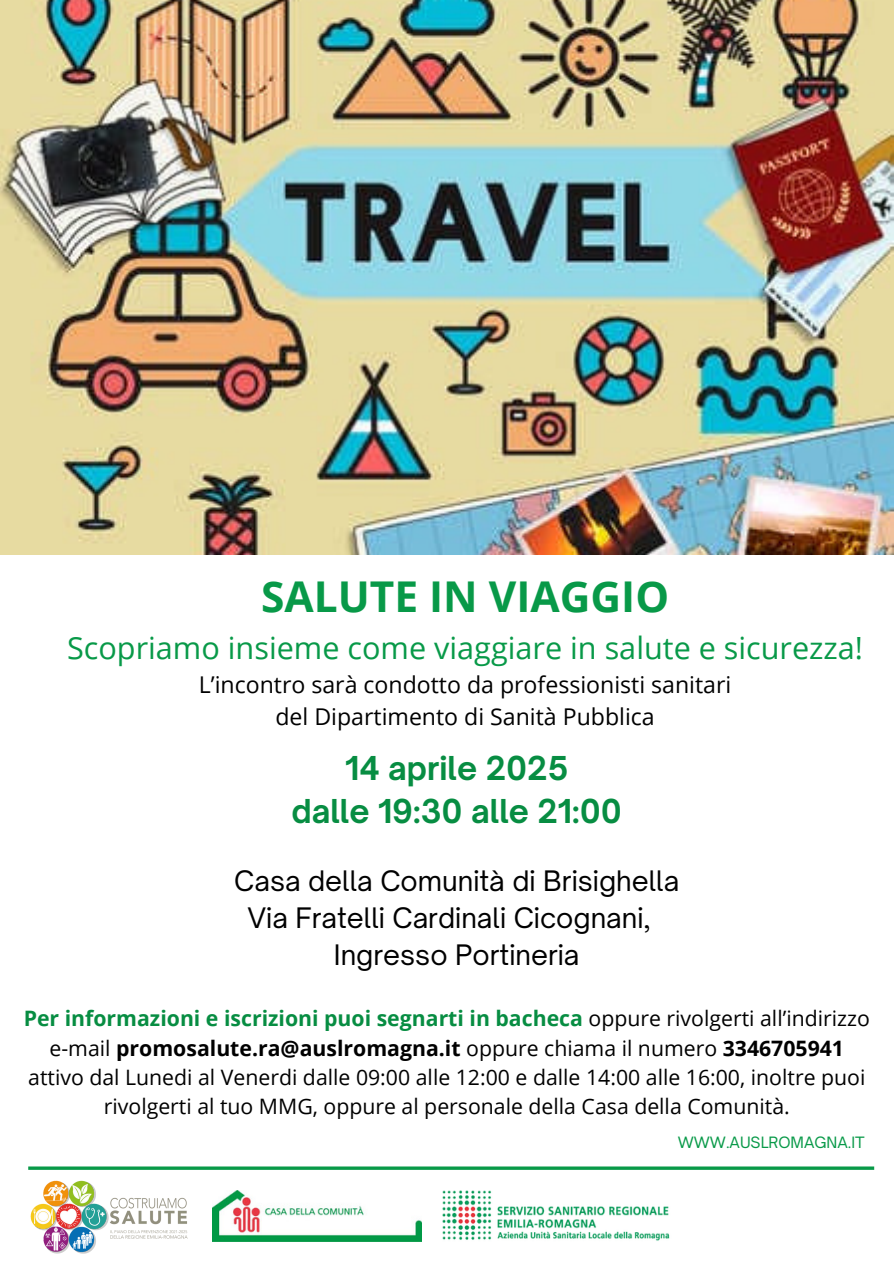
<style>
.page{position:relative;width:894px;height:1264px;background:#fff}
.page>*{position:absolute;margin:0;border:0;box-sizing:border-box;transform-origin:0 0}
.t1{font:700 42.45px "Open Sans";color:#089948}
.t2{font:700 31.5px/43.8px "Open Sauce One";color:#078d42;text-align:center}
.t3{font:30.6px "Open Sans";color:#089948}
.t4{font:27px/37.2px "Open Sauce One";color:#000;text-align:center}
.t5{font:23.1px/31.5px "Open Sans";color:#000;text-align:center}
.t6{font:21.3px/29.2px "Open Sans";color:#000;text-align:center}
.t7{font:15px "Open Sauce One";color:#089948}
.s1{font-weight:700;color:#078d42}
.s2{font-weight:700}
</style>
<div class="page">
<img style="left:0;top:0;width:893px;height:554px">
<img style="left:30px;top:1180px;width:158px;height:74px">
<img style="left:213px;top:1190px;width:208px;height:51px">
<img style="left:442px;top:1190px;width:228px;height:51px">
<hr style="left:28px;top:1166px;width:845px;height:3px;background:#089948">
<h1 class="t1" style="left:261px;top:566px;width:409px">SALUTE IN VIAGGIO</h1>
<h1 class="t3" style="left:67px;top:626px;width:797px">Scopriamo insieme come viaggiare in salute e sicurezza!</h1>
<h1 class="t5" style="left:199px;top:668px;width:534px">L’incontro sarà condotto da professionisti sanitari del Dipartimento di Sanità Pubblica</h1>
<p class="t2" style="left:291px;top:745px;width:332px">14 aprile 2025<br>dalle 19:30 alle 21:00</p>
<h2 class="t4" style="left:234px;top:862px;width:446px">Casa della Comunità di Brisighella<br>Via Fratelli Cardinali Cicognani,<br>Ingresso Portineria</h2>
<h4 class="t6" style="left:24px;top:1003px;width:847px"><span class="s1">Per informazioni e iscrizioni puoi segnarti in bacheca</span> oppure rivolgerti all’indirizzo e-mail <span class="s2">promosalute.ra@auslromagna.it</span> oppure chiama il numero <span class="s2">3346705941 </span>attivo dal Lunedi al Venerdi dalle 09:00 alle 12:00 e dalle 14:00 alle 16:00, inoltre puoi rivolgerti al tuo MMG, oppure al personale della Casa della Comunità.</h4>
<h3 class="t7" style="left:677px;top:1132px;width:188px">WWW.AUSLROMAGNA.IT</h3>
</div>
